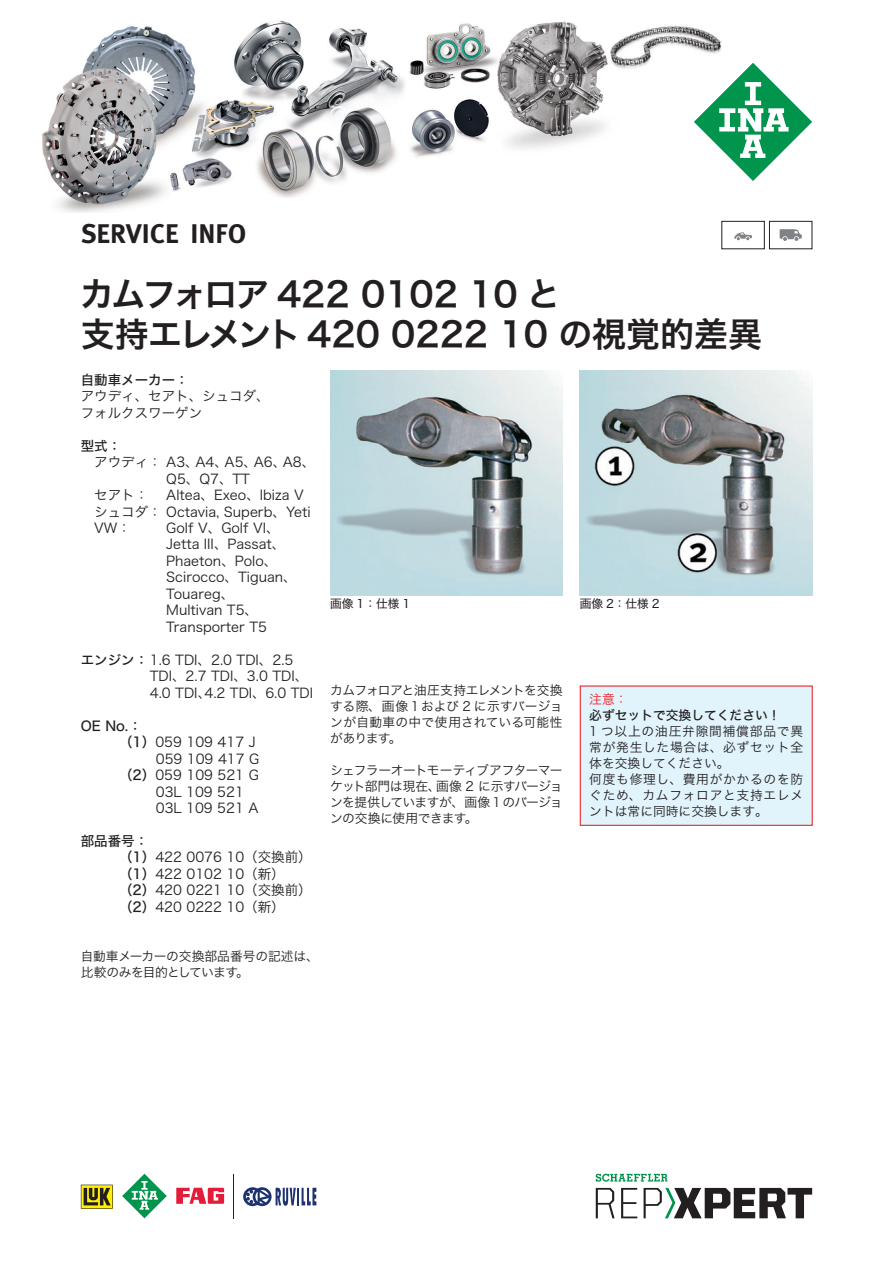
<style>
.page{position:relative;width:893px;height:1263px;background:#fff}
.page>*{position:absolute;margin:0;border:0;box-sizing:border-box;transform-origin:0 0}
.t1{font:34.05px/39.3px "Hira Kaku Std W6";color:#231f20}
.t2{font:700 27px "Meta OT";color:#231f20}
.t3{font:13.5px/16.5px "Hira Kaku Std W3";color:#231f20}
.t4{font:13.5px "Hira Kaku Std W5";color:#231f20}
.t5{font:12.75px/15.9px "Hira Kaku Std W3";color:#231f20;text-align:justify}
.t6{font:12.75px/15.9px "Hira Kaku Std W3";letter-spacing:.055em;color:#231f20}
.t7{font:12.75px/15.9px "Hira Kaku Std W3";letter-spacing:-.03em;color:#231f20}
.t8{font:12.75px "Hira Kaku Std W5";color:#231f20}
.t9{font:12.75px "Hira Kaku Std W3";color:#ee1d23}
.t10{font:11.7px "Hira Kaku Std W4";color:#231f20}
.s1{font-family:"Hira Kaku Std W5"}
</style>
<div class="page">
<svg style="left:81px;top:1185px;width:32px;height:24px"></svg>
<svg style="left:122px;top:1174px;width:45px;height:44px"></svg>
<svg style="left:176px;top:1188px;width:48px;height:16px"></svg>
<hr style="left:233px;top:1174px;width:1px;height:44px;background:#231f20">
<svg style="left:243px;top:1187px;width:73px;height:19px"></svg>
<svg style="left:596px;top:1188px;width:19px;height:30px"></svg>
<svg style="left:621px;top:1188px;width:16px;height:30px"></svg>
<svg style="left:644px;top:1188px;width:168px;height:30px"></svg>
<svg style="left:596px;top:1174px;width:71px;height:8px"></svg>
<img style="left:42px;top:20px;width:712px;height:193px">
<svg style="left:694px;top:63px;width:118px;height:118px"></svg>
<img style="left:330px;top:370px;width:233px;height:225px">
<img style="left:580px;top:370px;width:232px;height:225px">
<div style="left:580px;top:686px;width:232px;height:139px;background:#e1f4fc"></div>
<div style="left:580px;top:685px;width:233px;height:141px;border:1px solid #ee1d23"></div>
<svg style="left:734px;top:232px;width:18px;height:8px"></svg>
<div style="left:722px;top:221px;width:42px;height:28px;border:1px solid #231f20"></div>
<svg style="left:780px;top:229px;width:22px;height:12px"></svg>
<div style="left:769px;top:221px;width:43px;height:28px;border:1px solid #231f20"></div>
<h2 class="t2" style="left:81px;top:217px;width:167px">SERVICE INFO</h2>
<h1 class="t1" style="left:80px;top:276px;width:684px">カムフォロア 422 0102 10 と<br>支持エレメント 420 0222 10 の視覚的差異</h1>
<p class="t4" style="left:81px;top:369px;width:109px">自動車メーカー：</p>
<p class="t3" style="left:81px;top:388px;width:191px">アウディ、セアト、シュコダ、フォルクスワーゲン</p>
<p class="t4" style="left:81px;top:435px;width:42px">型式：</p>
<p class="t3" style="left:81px;top:454px;width:236px">　アウディ： A3、A4、A5、A6、A8、</p>
<p class="t3" style="left:166px;top:470px;width:85px">Q5、Q7、TT</p>
<p class="t3" style="left:81px;top:486px;width:69px">　セアト：</p>
<p class="t3" style="left:81px;top:486px;width:231px;text-indent:85px">Altea、Exeo、Ibiza V　シュコダ： Octavia, Superb、Yeti　VW：</p>
<p class="t3" style="left:166px;top:519px;width:132px">Golf V、Golf VI、<br>Jetta III、Passat、<br>Phaeton、Polo、<br>Scirocco、Tiguan、<br>Touareg、<br>Multivan T5、<br>Transporter T5</p>
<p class="t3" style="left:150px;top:651px;width:165px;text-indent:-69px"><span class="s1">エンジン：</span>1.6 TDI、2.0 TDI、2.5<br>TDI、2.7 TDI、3.0 TDI、<br>4.0 TDI、4.2 TDI、6.0 TDI</p>
<p class="t4" style="left:81px;top:715px;width:63px">OE No.：</p>
<p class="t3" style="left:119px;top:734px;width:138px"><span class="s1">（1）</span>059 109 417 J</p>
<p class="t3" style="left:156px;top:750px;width:105px">059 109 417 G</p>
<p class="t3" style="left:119px;top:766px;width:141px"><span class="s1">（2）</span>059 109 521 G</p>
<p class="t3" style="left:156px;top:783px;width:90px">03L 109 521</p>
<p class="t3" style="left:156px;top:799px;width:104px">03L 109 521 A</p>
<p class="t4" style="left:81px;top:831px;width:69px">部品番号：</p>
<p class="t3" style="left:119px;top:849px;width:194px"><span class="s1">（1）</span>422 0076 10（交換前）<span class="s1">（1）</span>422 0102 10（新）<br><span class="s1">（2）</span>420 0221 10（交換前）<span class="s1">（2）</span>420 0222 10（新）</p>
<p class="t7" style="left:81px;top:948px;width:240px">自動車メーカーの交換部品番号の記述は、比較のみを目的としています。</p>
<p class="t10" style="left:330px;top:594px;width:82px">画像 1：仕様 1</p>
<p class="t10" style="left:580px;top:594px;width:82px">画像 2：仕様 2</p>
<p class="t5" style="left:330px;top:682px;width:234px">カムフォロアと油圧支持エレメントを交換する際、画像 1および 2 に示すバージョンが自動車の中で使用されている可能性があります。</p>
<p class="t5" style="left:330px;top:762px;width:234px">シェフラーオートモーティブアフターマーケット部門は現在、画像 2 に示すバージョンを提供していますが、画像 1 のバージョンの交換に使用できます。</p>
<p class="t9" style="left:589px;top:689px;width:40px">注意：</p>
<p class="t8" style="left:589px;top:705px;width:193px">必ずセットで交換してください！</p>
<p class="t6" style="left:589px;top:723px;width:215px">1 つ以上の油圧弁隙間補償部品で異常が発生した場合は、必ずセット全体を交換してください。<br>何度も修理し、費用がかかるのを防ぐため、カムフォロアと支持エレメントは常に同時に交換します。</p>
</div>
